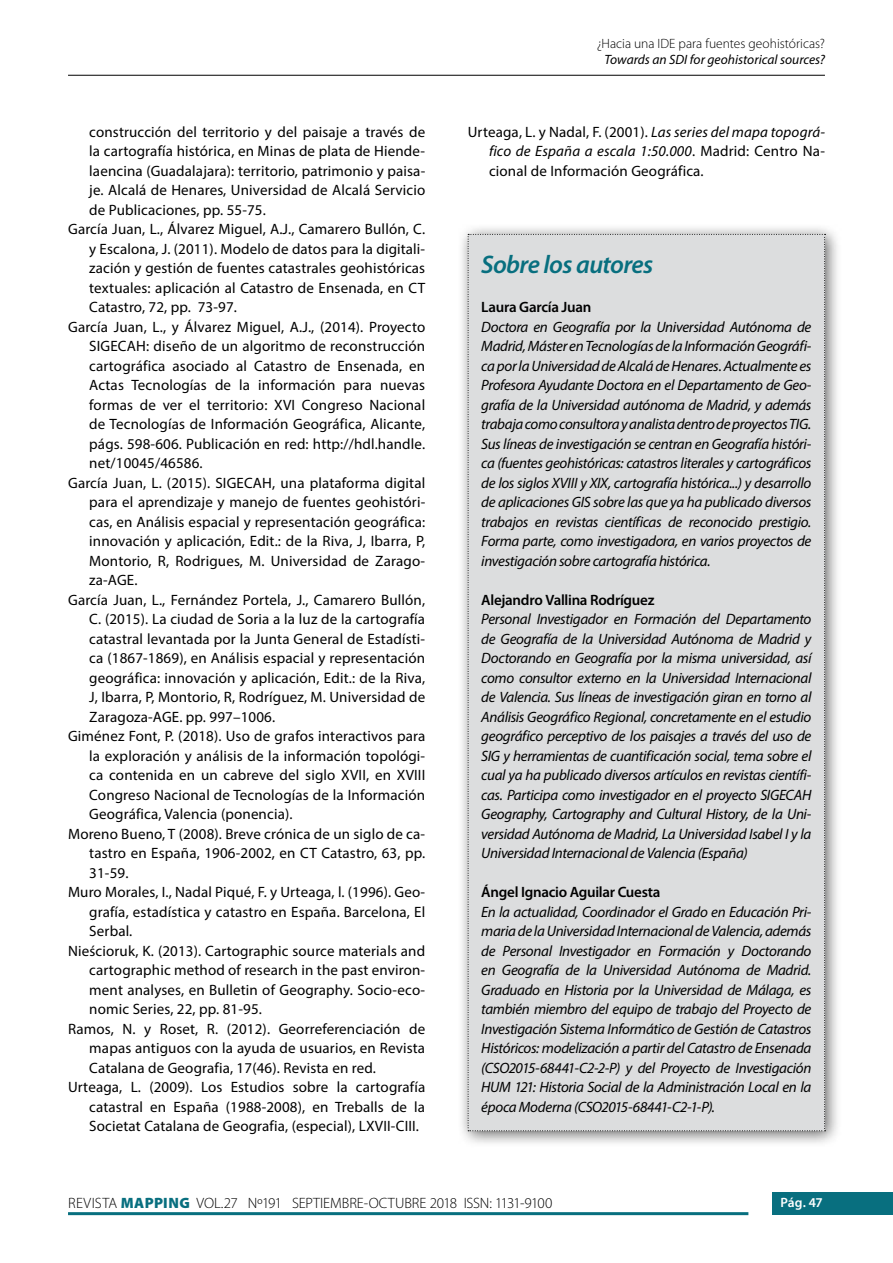
<style>
.page{position:relative;width:893px;height:1263px;background:#fff}
.page>*{position:absolute;margin:0;border:0;box-sizing:border-box;transform-origin:0 0}
.t1{font:italic 600 25.5px "Myriad Pro";letter-spacing:-.025em;color:#086f7f}
.t2{font:15px/19.5px "Myriad Pro";letter-spacing:.01em;color:#000;text-align:justify}
.t3{font:italic 15px/19.5px "Myriad Pro";letter-spacing:-.02em;color:#000;text-align:justify}
.t4{font:600 15px "Myriad Pro";letter-spacing:-.02em;color:#000}
.t5{font:300 15px "Myriad Pro";letter-spacing:-.005em;color:#000}
.t6{font:300 13.5px "Myriad Pro";color:#000}
.t7{font:italic 13.5px "Myriad Pro";color:#000}
.t8{font:600 13.5px "Myriad Pro";color:#fff}
.s1{font-style:italic}
.s2{font-weight:900;color:#086f7f}
</style>
<div class="page">
<div style="left:772px;top:1193px;width:121px;height:22px;background:#086f7f"></div>
<hr style="left:68px;top:1212px;width:680px;height:3px;background:#086f7f">
<div style="left:457px;top:223px;width:385px;height:925px;background:#000;opacity:.61"></div>
<div style="left:468px;top:234px;width:358px;height:897px;background:#dcddde"></div>
<hr style="left:68px;top:75px;width:757px;height:1px;background:#000">
<p class="t2" style="left:89px;top:121px;width:337px">construcción del territorio y del paisaje a través de</p>
<p class="t2" style="left:89px;top:141px;width:337px">la cartografía histórica, en Minas de plata de Hiende-</p>
<p class="t2" style="left:89px;top:160px;width:337px">laencina (Guadalajara): territorio, patrimonio y paisa-</p>
<p class="t2" style="left:89px;top:180px;width:337px">je. Alcalá de Henares, Universidad de Alcalá Servicio</p>
<p class="t2" style="left:89px;top:199px;width:178px">de Publicaciones, pp. 55-75.</p>
<p class="t2" style="left:68px;top:219px;width:359px">García Juan, L., Álvarez Miguel, A.J., Camarero Bullón, C.</p>
<p class="t2" style="left:89px;top:238px;width:337px">y Escalona, J. (2011). Modelo de datos para la digitali-</p>
<p class="t2" style="left:89px;top:258px;width:337px">zación y gestión de fuentes catastrales geohistóricas</p>
<p class="t2" style="left:89px;top:277px;width:337px">textuales: aplicación al Catastro de Ensenada, en CT</p>
<p class="t2" style="left:89px;top:297px;width:149px">Catastro, 72, pp. 73-97.</p>
<p class="t2" style="left:68px;top:316px;width:359px">García Juan, L., y Álvarez Miguel, A.J., (2014). Proyecto</p>
<p class="t2" style="left:89px;top:336px;width:337px">SIGECAH: diseño de un algoritmo de reconstrucción</p>
<p class="t2" style="left:89px;top:355px;width:337px">cartográfica asociado al Catastro de Ensenada, en</p>
<p class="t2" style="left:89px;top:375px;width:337px">Actas Tecnologías de la información para nuevas</p>
<p class="t2" style="left:89px;top:394px;width:337px">formas de ver el territorio: XVI Congreso Nacional</p>
<p class="t2" style="left:89px;top:414px;width:337px">de Tecnologías de Información Geográfica, Alicante,</p>
<p class="t2" style="left:89px;top:433px;width:337px">págs. 598-606. Publicación en red: http://hdl.handle.</p>
<p class="t2" style="left:89px;top:453px;width:115px">net/10045/46586.</p>
<p class="t2" style="left:68px;top:472px;width:359px">García Juan, L. (2015). SIGECAH, una plataforma digital</p>
<p class="t2" style="left:89px;top:492px;width:337px">para el aprendizaje y manejo de fuentes geohistóri-</p>
<p class="t2" style="left:89px;top:511px;width:337px">cas, en Análisis espacial y representación geográfica:</p>
<p class="t2" style="left:89px;top:531px;width:337px">innovación y aplicación, Edit.: de la Riva, J, Ibarra, P,</p>
<p class="t2" style="left:89px;top:550px;width:337px">Montorio, R, Rodrigues, M. Universidad de Zarago-</p>
<p class="t2" style="left:89px;top:570px;width:50px">za-AGE.</p>
<p class="t2" style="left:68px;top:589px;width:359px">García Juan, L., Fernández Portela, J., Camarero Bullón,</p>
<p class="t2" style="left:89px;top:609px;width:337px">C. (2015). La ciudad de Soria a la luz de la cartografía</p>
<p class="t2" style="left:89px;top:628px;width:337px">catastral levantada por la Junta General de Estadísti-</p>
<p class="t2" style="left:89px;top:648px;width:337px">ca (1867-1869), en Análisis espacial y representación</p>
<p class="t2" style="left:89px;top:667px;width:337px">geográfica: innovación y aplicación, Edit.: de la Riva,</p>
<p class="t2" style="left:89px;top:687px;width:337px">J, Ibarra, P, Montorio, R, Rodríguez, M. Universidad de</p>
<p class="t2" style="left:89px;top:706px;width:187px">Zaragoza-AGE. pp. 997–1006.</p>
<p class="t2" style="left:68px;top:726px;width:359px">Giménez Font, P. (2018). Uso de grafos interactivos para</p>
<p class="t2" style="left:89px;top:745px;width:337px">la exploración y análisis de la información topológi-</p>
<p class="t2" style="left:89px;top:765px;width:337px">ca contenida en un cabreve del siglo XVII, en XVIII</p>
<p class="t2" style="left:89px;top:784px;width:337px">Congreso Nacional de Tecnologías de la Información</p>
<p class="t2" style="left:89px;top:804px;width:205px">Geográfica, Valencia (ponencia).</p>
<p class="t2" style="left:68px;top:823px;width:359px">Moreno Bueno, T (2008). Breve crónica de un siglo de ca-</p>
<p class="t2" style="left:89px;top:843px;width:337px">tastro en España, 1906-2002, en CT Catastro, 63, pp.</p>
<p class="t2" style="left:89px;top:862px;width:41px">31-59.</p>
<p class="t2" style="left:68px;top:882px;width:359px">Muro Morales, I., Nadal Piqué, F. y Urteaga, l. (1996). Geo-</p>
<p class="t2" style="left:89px;top:901px;width:337px">grafía, estadística y catastro en España. Barcelona, El</p>
<p class="t2" style="left:89px;top:921px;width:45px">Serbal.</p>
<p class="t2" style="left:68px;top:940px;width:359px">Nieścioruk, K. (2013). Cartographic source materials and</p>
<p class="t2" style="left:89px;top:960px;width:337px">cartographic method of research in the past environ-</p>
<p class="t2" style="left:89px;top:979px;width:337px">ment analyses, en Bulletin of Geography. Socio-eco-</p>
<p class="t2" style="left:89px;top:999px;width:174px">nomic Series, 22, pp. 81-95.</p>
<p class="t2" style="left:68px;top:1018px;width:359px">Ramos, N. y Roset, R. (2012). Georreferenciación de</p>
<p class="t2" style="left:89px;top:1038px;width:337px">mapas antiguos con la ayuda de usuarios, en Revista</p>
<p class="t2" style="left:89px;top:1057px;width:288px">Catalana de Geografia, 17(46). Revista en red.</p>
<p class="t2" style="left:68px;top:1077px;width:359px">Urteaga, L. (2009). Los Estudios sobre la cartografía</p>
<p class="t2" style="left:89px;top:1096px;width:337px">catastral en España (1988-2008), en Treballs de la</p>
<p class="t2" style="left:89px;top:1116px;width:331px">Societat Catalana de Geografia, (especial), LXVII-CIII.</p>
<p class="t6" style="left:597px;top:36px;width:229px">¿Hacia una IDE para fuentes geohistóricas?</p>
<p class="t7" style="left:604px;top:52px;width:222px">Towards an SDI for geohistorical sources?</p>
<p class="t2" style="left:489px;top:121px;width:337px;text-indent:-21px">Urteaga, L. y Nadal, F. (2001). <span class="s1">Las series del mapa topográ&shy;fico de España a escala 1:50.000</span>. Madrid: Centro Na&shy;cional de Información Geográfica.</p>
<h1 class="t1" style="left:481px;top:251px;width:174px">Sobre los autores</h1>
<p class="t4" style="left:481px;top:299px;width:112px">Laura García Juan</p>
<p class="t3" style="left:481px;top:316px;width:332px">Doctora en Geografía por la Universidad Autónoma de Madrid, Máster en Tecnologías de la Información Geográfi&shy;ca por la Universidad de Alcalá de Henares. Actualmente es Profesora Ayudante Doctora en el Departamento de Geo&shy;grafía de la Universidad autónoma de Madrid, y además trabaja como consultora y analista dentro de proyectos TIG.<br>Sus líneas de investigación se centran en Geografía históri&shy;ca (fuentes geohistóricas: catastros literales y cartográficos de los siglos XVIII y XIX, cartografía histórica...) y desarrollo de aplicaciones GIS sobre las que ya ha publicado diversos trabajos en revistas científicas de reconocido prestigio.<br>Forma parte, como investigadora, en varios proyectos de investigación sobre cartografía histórica.</p>
<p class="t4" style="left:481px;top:591px;width:175px">Alejandro Vallina Rodríguez</p>
<p class="t3" style="left:481px;top:609px;width:332px">Personal Investigador en Formación del Departamento de Geografía de la Universidad Autónoma de Madrid y Doctorando en Geografía por la misma universidad, así como consultor externo en la Universidad Internacional de Valencia. Sus líneas de investigación giran en torno al Análisis Geográfico Regional, concretamente en el estudio geográfico perceptivo de los paisajes a través del uso de SIG y herramientas de cuantificación social, tema sobre el cual ya ha publicado diversos artículos en revistas científi&shy;cas. Participa como investigador en el proyecto SIGECAH Geography, Cartography and Cultural History, de la Uni&shy;versidad Autónoma de Madrid, La Universidad Isabel I y la Universidad Internacional de Valencia (España)</p>
<p class="t4" style="left:481px;top:884px;width:181px">Ángel Ignacio Aguilar Cuesta</p>
<p class="t3" style="left:481px;top:901px;width:332px">En la actualidad, Coordinador el Grado en Educación Pri&shy;maria de la Universidad Internacional de Valencia, además de Personal Investigador en Formación y Doctorando en Geografía de la Universidad Autónoma de Madrid.<br>Graduado en Historia por la Universidad de Málaga, es también miembro del equipo de trabajo del Proyecto de Investigación Sistema Informático de Gestión de Catastros Históricos: modelización a partir del Catastro de Ensenada (CSO2015-68441-C2-2-P) y del Proyecto de Investigación HUM 121: Historia Social de la Administración Local en la época Moderna (CSO2015-68441-C2-1-P).</p>
<p class="t5" style="left:68px;top:1195px;width:486px">REVISTA <span class="s2">MAPPING</span> VOL.27 Nº191 SEPTIEMBRE-OCTUBRE 2018 ISSN: 1131-9100</p>
<p class="t8" style="left:780px;top:1195px;width:44px">Pág. 47</p>
</div>
